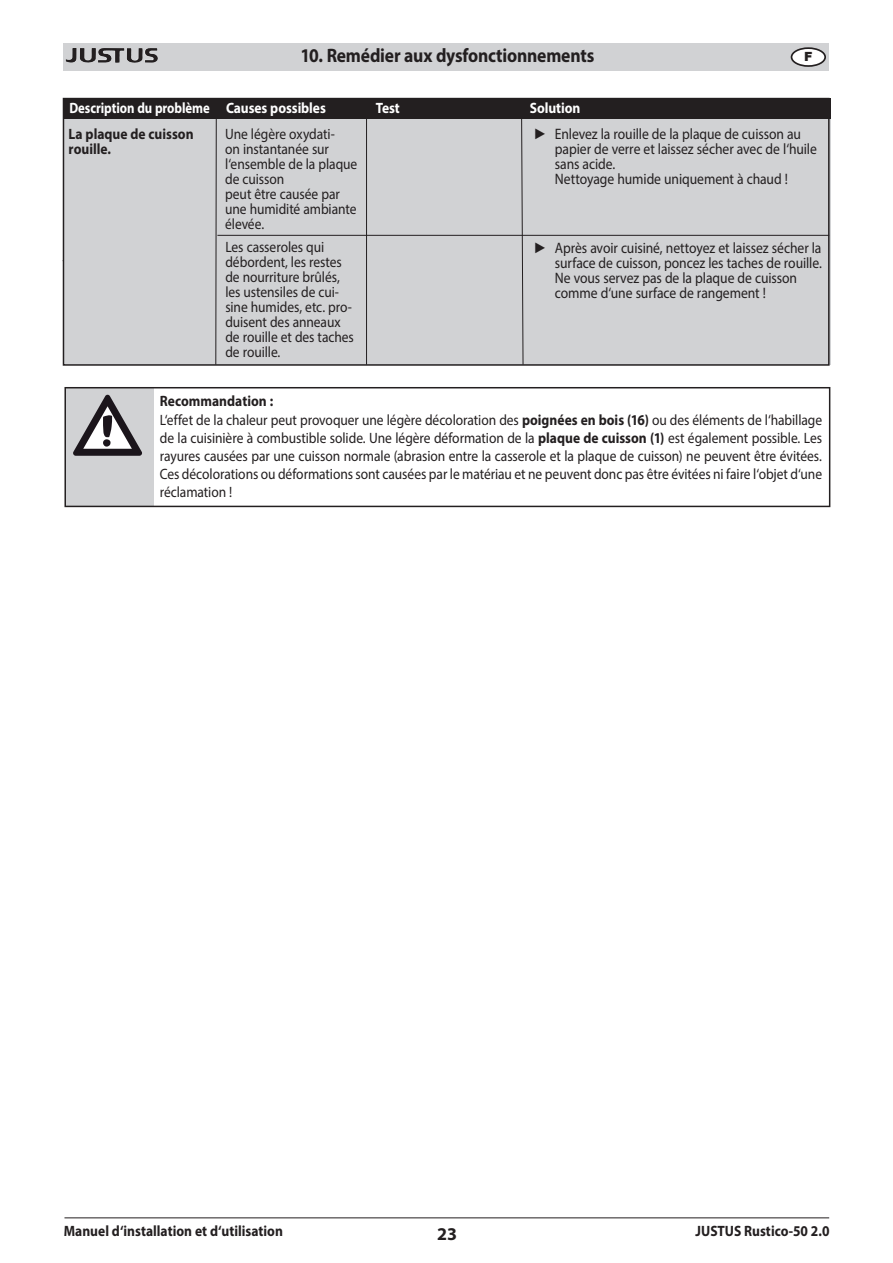
<style>
.page{position:relative;width:893px;height:1263px;background:#fff}
.page>*{position:absolute;margin:0;border:0;box-sizing:border-box;transform-origin:0 0}
.t1{font:700 19.5px "Myriad Pro";letter-spacing:-.01em;color:#231f20;scale:.9 1}
.t2{font:700 18px "Myriad Pro";color:#231f20}
.t3{font:15.15px/15.1px "Myriad Pro";letter-spacing:-.005em;color:#231f20;scale:.9 1}
.t4{font:15px/15px "Myriad Pro";letter-spacing:-.005em;color:#231f20;scale:.9 1}
.t5{font:700 15px/15px "Myriad Pro";color:#231f20;scale:.9 1}
.t6{font:700 15px "Myriad Pro";letter-spacing:-.005em;color:#fff;scale:.85 1}
.t7{font:700 15px "Myriad Pro";letter-spacing:-.005em;color:#fff;scale:.9 1}
.t8{font:900 12.6px "Arial";color:#231f20}
.s1{font-family:"Arial"}
.s2{font-weight:700}
</style>
<div class="page">
<div style="left:64px;top:43px;width:765px;height:27px;background:#d1d2d4"></div>
<img style="left:66px;top:48px;width:87px;height:15px">
<hr style="left:64px;top:1217px;width:765px;height:1px;background:#231f20">
<div style="left:791px;top:48px;width:34px;height:18px;background:#fff;border-radius:50%"></div>
<div style="left:791px;top:47px;width:35px;height:20px;border:2px solid #231f20;border-radius:50%"></div>
<div style="left:64px;top:119px;width:767px;height:246px;background:#d1d2d4"></div>
<div style="left:64px;top:99px;width:766px;height:20px;background:#231f20"></div>
<svg style="left:215px;top:119px;width:2px;height:244px"></svg>
<hr style="left:366px;top:114px;width:1px;height:251px;background:#231f20">
<svg style="left:521px;top:119px;width:3px;height:244px"></svg>
<div style="left:63px;top:98px;width:767px;height:268px;border:2px solid #231f20"></div>
<hr style="left:217px;top:235px;width:612px;height:1px;background:#231f20">
<div style="left:65px;top:388px;width:88px;height:118px;background:#d1d2d4"></div>
<div style="left:64px;top:387px;width:766px;height:120px;border:2px solid #231f20"></div>
<svg style="left:73px;top:395px;width:69px;height:61px"></svg>
<h1 class="t1" style="left:300px;top:43px;width:328px">10. Remédier aux dysfonctionnements</h1>
<p class="t8" style="left:804px;top:47px;width:10px">F</p>
<p class="t6" style="left:69px;top:98px;width:303px">Description du problème Causes possibles</p>
<p class="t7" style="left:376px;top:98px;width:28px">Test</p>
<p class="t7" style="left:530px;top:98px;width:58px">Solution</p>
<p class="t5" style="left:69px;top:126px;width:140px">La plaque de cuisson rouille.</p>
<p class="t4" style="left:225px;top:126px;width:148px">Une légère oxydati-<br>on instantanée sur l‘ensemble de la plaque de cuisson<br>peut être causée par une humidité ambiante élevée.</p>
<p class="t3" style="left:555px;top:126px;width:293px;text-indent:-21px"><span class="s1">►</span> Enlevez la rouille de la plaque de cuisson au papier de verre et laissez sécher avec de l‘huile sans acide.<br>Nettoyage humide uniquement à chaud !</p>
<p class="t4" style="left:225px;top:239px;width:144px">Les casseroles qui débordent, les restes de nourriture brûlés, les ustensiles de cui&shy;sine humides, etc. pro&shy;duisent des anneaux de rouille et des taches de rouille.</p>
<p class="t3" style="left:555px;top:240px;width:298px;text-indent:-21px"><span class="s1">►</span> Après avoir cuisiné, nettoyez et laissez sécher la surface de cuisson, poncez les taches de rouille.<br>Ne vous servez pas de la plaque de cuisson comme d‘une surface de rangement !</p>
<p class="t4" style="left:160px;top:392px;width:737px;line-height:18px"><span class="s2">Recommandation :<br></span>L‘effet de la chaleur peut provoquer une légère décoloration des <span class="s2">poignées en bois (16)</span> ou des éléments de l‘habillage de la cuisinière à combustible solide. Une légère déformation de la <span class="s2">plaque de cuisson (1)</span> est également possible. Les rayures causées par une cuisson normale (abrasion entre la casserole et la plaque de cuisson) ne peuvent être évitées.<br>Ces décolorations ou déformations sont causées par le matériau et ne peuvent donc pas être évitées ni faire l‘objet d‘une réclamation !</p>
<p class="t5" style="left:64px;top:1223px;width:245px">Manuel d‘installation et d‘utilisation</p>
<p class="t2" style="left:437px;top:1222px;width:21px">23</p>
<p class="t5" style="left:696px;top:1223px;width:150px">JUSTUS Rustico-50 2.0</p>
</div>
